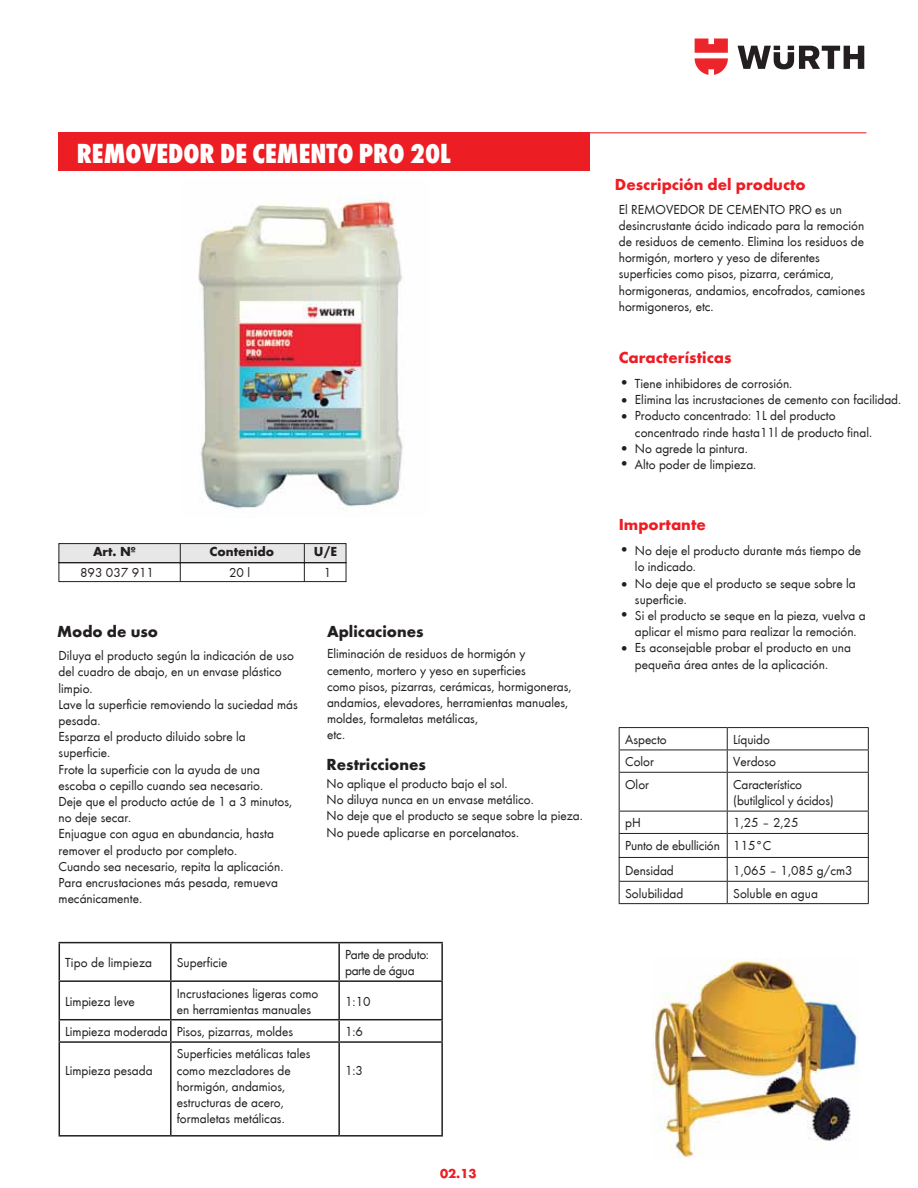
<style>
.page{position:relative;width:918px;height:1188px;background:#fff}
.page>*{position:absolute;margin:0;border:0;box-sizing:border-box;transform-origin:0 0}
.t1{font:800 condensed 28.5px "Wuerth";color:#fff}
.t2{font:700 16.5px "Wuerth";color:#ed1d24}
.t3{font:700 16.5px "Wuerth";color:#231f20}
.t4{font:16.5px/34.5px "Wuerth";color:#231f20}
.t5{font:13.5px/16.2px "Wuerth";color:#231f20}
.t6{font:13.5px/16.2px "Wuerth";letter-spacing:-.025em;color:#231f20}
.t7{font:700 13.5px "Wuerth";color:#231f20}
.t8{font:700 13.5px "Wuerth";color:#ed1d24}
</style>
<div class="page">
<img style="left:198px;top:195px;width:205px;height:322px">
<svg style="left:738px;top:46px;width:126px;height:23px"></svg>
<svg style="left:695px;top:39px;width:33px;height:36px"></svg>
<hr style="left:59px;top:132px;width:807px;height:1px;background:#ed1d24">
<div style="left:59px;top:132px;width:531px;height:39px;background:#ed1d24"></div>
<div style="left:59px;top:543px;width:287px;height:20px;background:#e7e7e7"></div>
<div style="left:59px;top:543px;width:287px;height:39px;border:1px solid #231f20"></div>
<hr style="left:59px;top:562px;width:287px;height:1px;background:#231f20">
<hr style="left:304px;top:544px;width:1px;height:38px;background:#231f20">
<hr style="left:180px;top:544px;width:1px;height:38px;background:#231f20">
<svg style="left:727px;top:728px;width:1px;height:44px"></svg>
<hr style="left:727px;top:773px;width:1px;height:38px;background:#231f20">
<svg style="left:727px;top:812px;width:1px;height:21px"></svg>
<hr style="left:727px;top:834px;width:1px;height:47px;background:#231f20">
<svg style="left:727px;top:882px;width:1px;height:21px"></svg>
<hr style="left:619px;top:727px;width:108px;height:1px;background:#231f20">
<hr style="left:727px;top:727px;width:142px;height:1px;background:#231f20">
<hr style="left:619px;top:750px;width:108px;height:1px;background:#231f20">
<svg style="left:619px;top:728px;width:1px;height:44px"></svg>
<hr style="left:727px;top:750px;width:142px;height:1px;background:#231f20">
<svg style="left:868px;top:728px;width:1px;height:44px"></svg>
<hr style="left:619px;top:772px;width:108px;height:1px;background:#231f20">
<hr style="left:619px;top:773px;width:1px;height:38px;background:#231f20">
<hr style="left:727px;top:772px;width:142px;height:1px;background:#231f20">
<hr style="left:868px;top:773px;width:1px;height:38px;background:#231f20">
<hr style="left:619px;top:811px;width:108px;height:1px;background:#231f20">
<svg style="left:619px;top:811px;width:1px;height:22px"></svg>
<hr style="left:727px;top:811px;width:142px;height:1px;background:#231f20">
<svg style="left:868px;top:811px;width:1px;height:22px"></svg>
<hr style="left:619px;top:833px;width:108px;height:1px;background:#231f20">
<hr style="left:619px;top:834px;width:1px;height:47px;background:#231f20">
<hr style="left:727px;top:833px;width:142px;height:1px;background:#231f20">
<hr style="left:619px;top:857px;width:108px;height:1px;background:#231f20">
<hr style="left:727px;top:857px;width:142px;height:1px;background:#231f20">
<hr style="left:868px;top:834px;width:1px;height:47px;background:#231f20">
<svg style="left:619px;top:882px;width:1px;height:21px"></svg>
<svg style="left:868px;top:882px;width:1px;height:21px"></svg>
<hr style="left:619px;top:881px;width:108px;height:1px;background:#231f20">
<hr style="left:727px;top:881px;width:142px;height:1px;background:#231f20">
<hr style="left:619px;top:903px;width:108px;height:1px;background:#231f20">
<hr style="left:727px;top:903px;width:142px;height:1px;background:#231f20">
<img style="left:652px;top:959px;width:207px;height:199px">
<hr style="left:59px;top:942px;width:112px;height:1px;background:#231f20">
<hr style="left:59px;top:943px;width:1px;height:37px;background:#231f20">
<hr style="left:171px;top:942px;width:168px;height:1px;background:#231f20">
<hr style="left:170px;top:943px;width:2px;height:37px;background:#231f20">
<hr style="left:339px;top:942px;width:104px;height:1px;background:#231f20">
<hr style="left:338px;top:943px;width:2px;height:37px;background:#231f20">
<hr style="left:441px;top:943px;width:2px;height:37px;background:#231f20">
<hr style="left:59px;top:980px;width:112px;height:2px;background:#231f20">
<hr style="left:59px;top:982px;width:1px;height:37px;background:#231f20">
<hr style="left:171px;top:980px;width:168px;height:2px;background:#231f20">
<hr style="left:170px;top:982px;width:2px;height:37px;background:#231f20">
<hr style="left:339px;top:980px;width:104px;height:2px;background:#231f20">
<hr style="left:338px;top:982px;width:2px;height:37px;background:#231f20">
<hr style="left:441px;top:982px;width:2px;height:37px;background:#231f20">
<hr style="left:59px;top:1019px;width:112px;height:1px;background:#231f20">
<svg style="left:59px;top:1020px;width:1px;height:21px"></svg>
<hr style="left:171px;top:1019px;width:168px;height:1px;background:#231f20">
<hr style="left:170px;top:1020px;width:2px;height:21px;background:#231f20">
<hr style="left:339px;top:1019px;width:104px;height:1px;background:#231f20">
<hr style="left:338px;top:1020px;width:2px;height:21px;background:#231f20">
<hr style="left:441px;top:1020px;width:2px;height:21px;background:#231f20">
<hr style="left:59px;top:1041px;width:112px;height:2px;background:#231f20">
<hr style="left:59px;top:1043px;width:1px;height:92px;background:#231f20">
<hr style="left:171px;top:1041px;width:168px;height:2px;background:#231f20">
<hr style="left:170px;top:1043px;width:2px;height:92px;background:#231f20">
<hr style="left:339px;top:1041px;width:104px;height:2px;background:#231f20">
<hr style="left:338px;top:1043px;width:2px;height:92px;background:#231f20">
<hr style="left:441px;top:1043px;width:2px;height:92px;background:#231f20">
<hr style="left:59px;top:1135px;width:112px;height:2px;background:#231f20">
<hr style="left:171px;top:1135px;width:168px;height:2px;background:#231f20">
<hr style="left:339px;top:1135px;width:104px;height:2px;background:#231f20">
<h1 class="t1" style="left:77px;top:133px;width:375px">REMOVEDOR DE CEMENTO PRO 20L</h1>
<p class="t7" style="left:93px;top:541px;width:44px">Art. Nº</p>
<p class="t5" style="left:80px;top:564px;width:75px">893 037 911</p>
<p class="t7" style="left:209px;top:541px;width:66px">Contenido</p>
<p class="t5" style="left:229px;top:564px;width:22px">20 l</p>
<p class="t7" style="left:314px;top:541px;width:25px">U/E</p>
<p class="t5" style="left:324px;top:564px;width:9px">1</p>
<p class="t3" style="left:57px;top:620px;width:103px">Modo de uso</p>
<p class="t5" style="left:59px;top:647px;width:241px">Diluya el producto según la indicación de uso del cuadro de abajo, en un envase plástico limpio.<br>Lave la superficie removiendo la suciedad más pesada.<br>Esparza el producto diluido sobre la superficie.<br>Frote la superficie con la ayuda de una escoba o cepillo cuando sea necesario.<br>Deje que el producto actúe de 1 a 3 minutos, no deje secar.<br>Enjuague con agua en abundancia, hasta remover el producto por completo.<br>Cuando sea necesario, repita la aplicación.<br>Para encrustaciones más pesada, remueva mecánicamente.</p>
<p class="t3" style="left:327px;top:620px;width:98px">Aplicaciones</p>
<p class="t5" style="left:327px;top:645px;width:246px">Eliminación de residuos de hormigón y cemento, mortero y yeso en superficies<br>como pisos, pizarras, cerámicas, hormigoneras, andamios, elevadores, herramientas manuales, moldes, formaletas metálicas,<br>etc.</p>
<p class="t3" style="left:326px;top:752px;width:101px">Restricciones</p>
<p class="t5" style="left:327px;top:775px;width:258px">No aplique el producto bajo el sol.<br>No diluya nunca en un envase metálico.<br>No deje que el producto se seque sobre la pieza.<br>No puede aplicarse en porcelanatos.</p>
<p class="t5" style="left:65px;top:954px;width:88px">Tipo de limpieza</p>
<p class="t5" style="left:177px;top:954px;width:52px">Superficie</p>
<p class="t6" style="left:345px;top:946px;width:85px">Parte de produto: parte de água</p>
<p class="t5" style="left:65px;top:992px;width:71px">Limpieza leve</p>
<p class="t5" style="left:177px;top:984px;width:143px">Incrustaciones ligeras como en herramientas manuales</p>
<p class="t5" style="left:345px;top:992px;width:27px">1:10</p>
<p class="t5" style="left:65px;top:1023px;width:229px">Limpieza moderada Pisos, pizarras, moldes</p>
<p class="t5" style="left:345px;top:1023px;width:19px">1:6</p>
<p class="t5" style="left:65px;top:1061px;width:89px">Limpieza pesada</p>
<p class="t5" style="left:177px;top:1045px;width:135px">Superficies metálicas tales como mezcladores de hormigón, andamios, estructuras de acero, formaletas metálicas.</p>
<p class="t5" style="left:345px;top:1061px;width:19px">1:3</p>
<p class="t8" style="left:440px;top:1163px;width:38px">02.13</p>
<p class="t2" style="left:615px;top:172px;width:192px">Descripción del producto</p>
<p class="t5" style="left:619px;top:200px;width:248px">El REMOVEDOR DE CEMENTO PRO es un desincrustante ácido indicado para la remoción de residuos de cemento. Elimina los residuos de hormigón, mortero y yeso de diferentes superficies como pisos, pizarra, cerámica, hormigoneras, andamios, encofrados, camiones hormigoneros, etc.</p>
<p class="t2" style="left:619px;top:346px;width:114px">Características</p>
<p class="t4" style="left:619px;top:373px;width:13px;line-height:18px">• •</p>
<p class="t4" style="left:619px;top:399px;width:13px">•</p>
<p class="t4" style="left:619px;top:430px;width:13px">•</p>
<p class="t4" style="left:619px;top:445px;width:13px">•</p>
<p class="t5" style="left:635px;top:375px;width:268px">Tiene inhibidores de corrosión.<br>Elimina las incrustaciones de cemento con facilidad.<br>Producto concentrado: 1L del producto concentrado rinde hasta11l de producto final.<br>No agrede la pintura.<br>Alto poder de limpieza.</p>
<p class="t2" style="left:619px;top:513px;width:89px">Importante</p>
<p class="t4" style="left:619px;top:532px;width:13px">• •</p>
<p class="t4" style="left:619px;top:596px;width:13px">• •</p>
<p class="t5" style="left:635px;top:542px;width:232px">No deje el producto durante más tiempo de lo indicado.<br>No deje que el producto se seque sobre la superficie.<br>Si el producto se seque en la pieza, vuelva a aplicar el mismo para realizar la remoción.<br>Es aconsejable probar el producto en una pequeña área antes de la aplicación.</p>
<p class="t5" style="left:625px;top:731px;width:43px">Aspecto</p>
<p class="t5" style="left:733px;top:731px;width:38px">Líquido</p>
<p class="t5" style="left:625px;top:753px;width:30px">Color</p>
<p class="t5" style="left:733px;top:753px;width:44px">Verdoso</p>
<p class="t5" style="left:625px;top:775px;width:25px">Olor</p>
<p class="t5" style="left:733px;top:775px;width:102px">Característico (butilglicol y ácidos)</p>
<p class="t5" style="left:625px;top:814px;width:17px">pH</p>
<p class="t5" style="left:625px;top:811px;width:175px;line-height:22.5px;text-indent:108px">1,25 – 2,25<br>Punto de ebullición 115°C</p>
<p class="t5" style="left:625px;top:862px;width:50px">Densidad</p>
<p class="t5" style="left:733px;top:862px;width:121px">1,065 – 1,085 g/cm3</p>
<p class="t5" style="left:625px;top:884px;width:60px">Solubilidad</p>
<p class="t5" style="left:733px;top:884px;width:86px">Soluble en agua</p>
</div>
